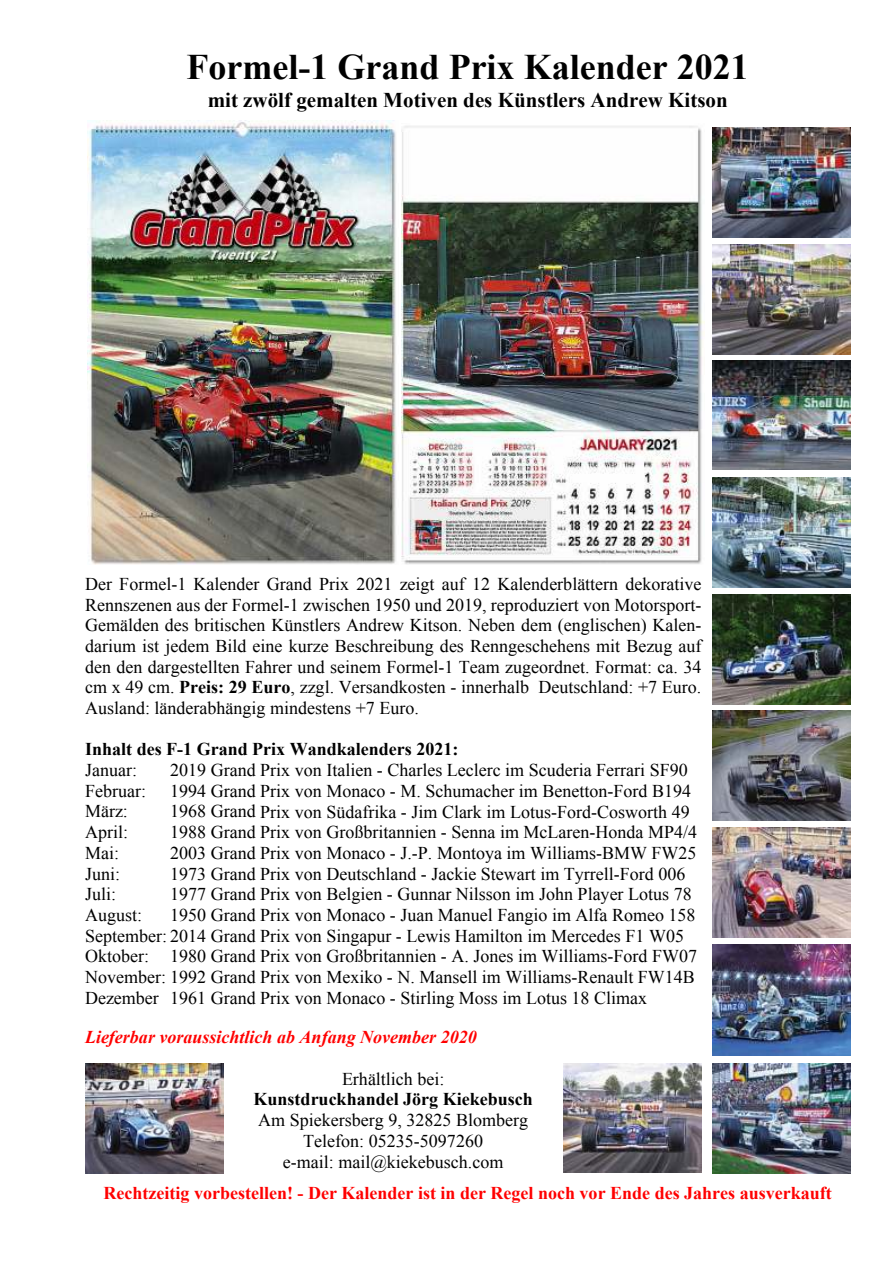
<style>
.page{position:relative;width:893px;height:1263px;background:#fff}
.page>*{position:absolute;margin:0;border:0;box-sizing:border-box;transform-origin:0 0}
.t1{font:700 36px "Times New Roman";color:#000}
.t2{font:700 21px "Times New Roman";color:#000}
.t3{font:18px/20.7px "Times New Roman";color:#000;text-align:justify}
.t4{font:700 18px "Times New Roman";color:#f00}
.t5{font:700 18px "Times New Roman";color:#000}
.t6{font:italic 700 18px "Times New Roman";color:#f00}
.s1{font-weight:700}
</style>
<div class="page">
<img style="left:563px;top:1063px;width:138px;height:109px">
<img style="left:401px;top:126px;width:304px;height:438px">
<img style="left:88px;top:120px;width:308px;height:445px">
<img style="left:712px;top:128px;width:138px;height:110px">
<img style="left:712px;top:244px;width:138px;height:110px">
<img style="left:712px;top:360px;width:138px;height:110px">
<img style="left:712px;top:477px;width:138px;height:110px">
<img style="left:712px;top:594px;width:138px;height:110px">
<img style="left:712px;top:710px;width:138px;height:110px">
<img style="left:712px;top:827px;width:138px;height:110px">
<img style="left:712px;top:945px;width:138px;height:111px">
<img style="left:712px;top:1063px;width:138px;height:110px">
<img style="left:85px;top:1063px;width:138px;height:110px">
<h1 class="t1" style="left:187px;top:54px;width:564px">Formel-1 Grand Prix Kalender 2021</h1>
<p class="t2" style="left:208px;top:92px;width:521px">mit zwölf gemalten Motiven des Künstlers Andrew Kitson</p>
<p class="t3" style="left:85px;top:575px;width:618px">Der Formel-1 Kalender Grand Prix 2021 zeigt auf 12 Kalenderblättern dekorative Rennszenen aus der Formel-1 zwischen 1950 und 2019, reproduziert von Motorsport-Gemälden des britischen Künstlers Andrew Kitson. Neben dem (englischen) Kalen&shy;darium ist jedem Bild eine kurze Beschreibung des Renngeschehens mit Bezug auf den den dargestellten Fahrer und seinem Formel-1 Team zugeordnet. Format: ca. 34 cm x 49 cm. <span class="s1">Preis: 29 Euro</span>, zzgl. Versandkosten - innerhalb Deutschland: +7 Euro.<br>Ausland: länderabhängig mindestens +7 Euro.</p>
<p class="t5" style="left:85px;top:743px;width:375px">Inhalt des F-1 Grand Prix Wandkalenders 2021:</p>
<p class="t3" style="left:85px;top:761px;width:53px">Januar:</p>
<p class="t3" style="left:170px;top:761px;width:519px">2019 Grand Prix von Italien - Charles Leclerc im Scuderia Ferrari SF90</p>
<p class="t3" style="left:85px;top:782px;width:63px">Februar:</p>
<p class="t3" style="left:170px;top:782px;width:522px">1994 Grand Prix von Monaco - M. Schumacher im Benetton-Ford B194</p>
<p class="t3" style="left:85px;top:803px;width:44px">März:</p>
<p class="t3" style="left:170px;top:803px;width:521px">1968 Grand Prix von Südafrika - Jim Clark im Lotus-Ford-Cosworth 49</p>
<p class="t3" style="left:85px;top:823px;width:45px">April:</p>
<p class="t3" style="left:170px;top:823px;width:528px">1988 Grand Prix von Großbritannien - Senna im McLaren-Honda MP4/4</p>
<p class="t3" style="left:85px;top:844px;width:35px">Mai:</p>
<p class="t3" style="left:170px;top:844px;width:528px">2003 Grand Prix von Monaco - J.-P. Montoya im Williams-BMW FW25</p>
<p class="t3" style="left:85px;top:865px;width:37px">Juni:</p>
<p class="t3" style="left:170px;top:865px;width:517px">1973 Grand Prix von Deutschland - Jackie Stewart im Tyrrell-Ford 006</p>
<p class="t3" style="left:85px;top:885px;width:33px">Juli:</p>
<p class="t3" style="left:170px;top:886px;width:523px">1977 Grand Prix von Belgien - Gunnar Nilsson im John Player Lotus 78</p>
<p class="t3" style="left:85px;top:906px;width:59px">August:</p>
<p class="t3" style="left:85px;top:906px;width:614px;text-align:left;text-indent:85px">1950 Grand Prix von Monaco - Juan Manuel Fangio im Alfa Romeo 158<br>September: 2014 Grand Prix von Singapur - Lewis Hamilton im Mercedes F1 W05<br>Oktober: 1980 Grand Prix von Großbritannien - A. Jones im Williams-Ford FW07<br>November: 1992 Grand Prix von Mexiko - N. Mansell im Williams-Renault FW14B Dezember 1961 Grand Prix von Monaco - Stirling Moss im Lotus 18 Climax</p>
<p class="t6" style="left:85px;top:1031px;width:393px">Lieferbar voraussichtlich ab Anfang November 2020</p>
<p class="t3" style="left:342px;top:1070px;width:104px">Erhältlich bei:</p>
<p class="t5" style="left:254px;top:1093px;width:281px">Kunstdruckhandel Jörg Kiekebusch</p>
<p class="t3" style="left:258px;top:1111px;width:271px;text-align:center">Am Spiekersberg 9, 32825 Blomberg<br>Telefon: 05235-5097260<br>e-mail: mail@kiekebusch.com</p>
<p class="t4" style="left:104px;top:1187px;width:730px">Rechtzeitig vorbestellen! - Der Kalender ist in der Regel noch vor Ende des Jahres ausverkauft</p>
</div>
